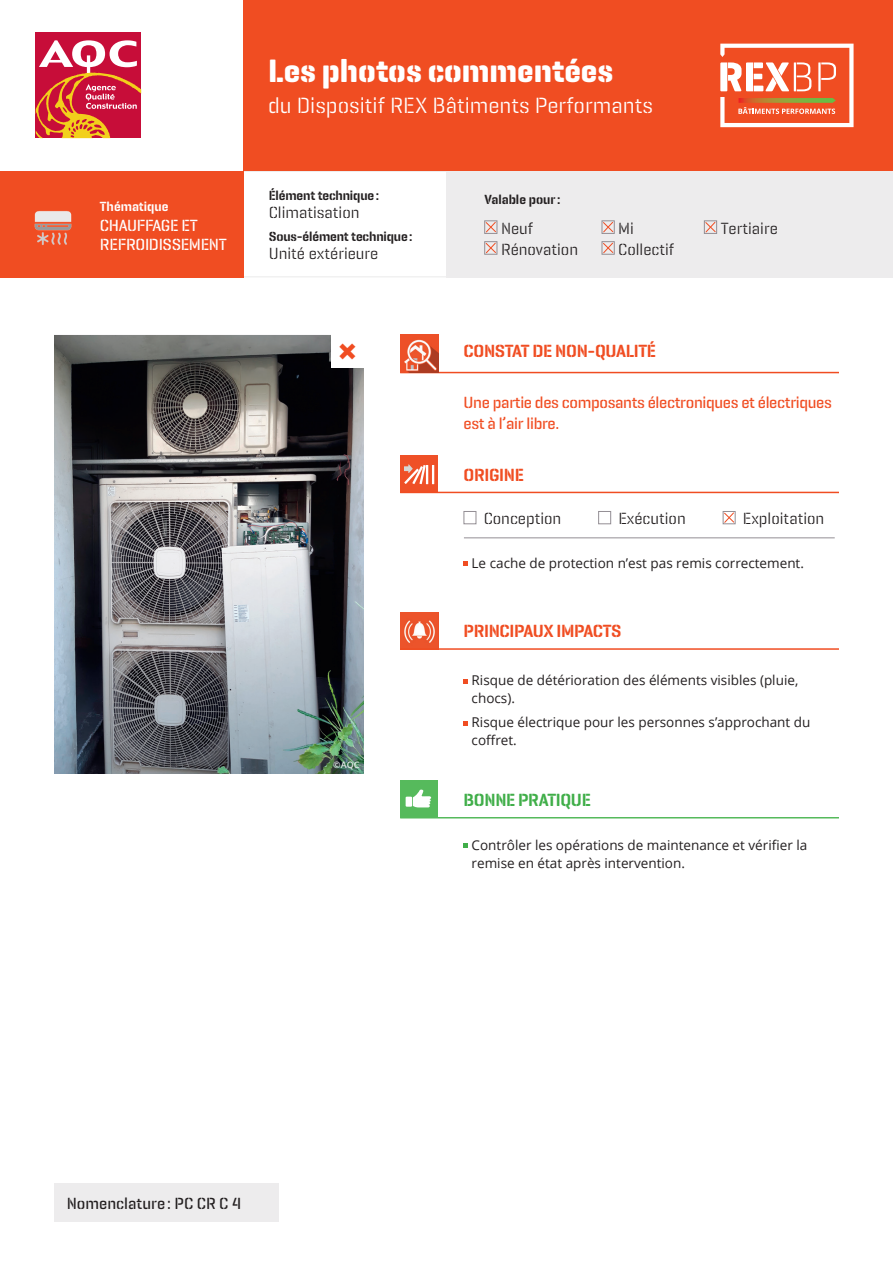
<style>
.page{position:relative;width:893px;height:1263px;background:#fff}
.page>*{position:absolute;margin:0;border:0;box-sizing:border-box;transform-origin:0 0}
.t1{font:800 35.7px "Open Sans";color:#f04d22}
.t2{font:700 33px "Geogrotesque Stencil C";color:#fff}
.t3{font:22.5px "Geogrotesque Stencil C";color:#fff}
.t4{font:600 18px "Geogrotesque Stencil B";letter-spacing:-.02em;color:#f04d22}
.t5{font:600 18px "Geogrotesque Stencil B";letter-spacing:-.02em;color:#40ae49}
.t6{font:16.5px/20.9px "Geogrotesque Stencil C";color:#231f20}
.t7{font:500 16.5px/21px "Geogrotesque Stencil B";letter-spacing:-.02em;color:#f04d22}
.t8{font:500 16.5px/19.5px "Geogrotesque Stencil C";letter-spacing:-.02em;color:#fff}
.t9{font:500 16.5px "Geogrotesque Stencil C";color:#231f20}
.t10{font:13.5px/18px "Open Sans";color:#231f20}
.t11{font:600 13.5px "Geogrotesque Stencil C";letter-spacing:-.01em;color:#231f20}
.t12{font:600 13.5px "Geogrotesque Stencil C";color:#fff}
.t13{font:600 9px "Open Sans";color:#e6e7e9}
</style>
<div class="page">
<div style="left:464px;top:511px;width:12px;height:13px;border:1px solid #938e94"></div>
<div style="left:598px;top:511px;width:13px;height:13px;border:1px solid #938e94"></div>
<div style="left:723px;top:511px;width:12px;height:13px;border:1px solid #938e94"></div>
<svg style="left:723px;top:512px;width:12px;height:11px"></svg>
<svg style="left:464px;top:562px;width:4px;height:4px"></svg>
<svg style="left:464px;top:679px;width:4px;height:4px"></svg>
<svg style="left:464px;top:721px;width:4px;height:5px"></svg>
<svg style="left:464px;top:843px;width:4px;height:5px"></svg>
<img style="left:400px;top:612px;width:38px;height:36px">
<div style="left:400px;top:455px;width:38px;height:37px;background:#ef5027"></div>
<svg style="left:404px;top:464px;width:30px;height:20px"></svg>
<div style="left:400px;top:781px;width:38px;height:37px;background:#56ba5c"></div>
<svg style="left:413px;top:789px;width:18px;height:18px"></svg>
<div style="left:406px;top:797px;width:6px;height:10px;background:#fff"></div>
<hr style="left:400px;top:372px;width:439px;height:1px;background:#f04d22">
<hr style="left:400px;top:492px;width:439px;height:1px;background:#f04d22">
<hr style="left:400px;top:648px;width:439px;height:2px;background:#f04d22">
<hr style="left:400px;top:817px;width:439px;height:1px;background:#56ba5c">
<hr style="left:464px;top:538px;width:371px;height:1px;background:#938e94">
<img style="left:54px;top:335px;width:310px;height:439px">
<div style="left:331px;top:337px;width:33px;height:31px;background:#fff"></div>
<div style="left:331px;top:334px;width:33px;height:33px;background:#fff"></div>
<img style="left:400px;top:335px;width:38px;height:38px">
<div style="left:446px;top:171px;width:447px;height:106px;background:#edeced"></div>
<div style="left:242px;top:171px;width:206px;height:106px;border:1px solid #edeced"></div>
<div style="left:0;top:171px;width:243px;height:106px;background:#f04d22"></div>
<div style="left:484px;top:220px;width:13px;height:14px;border:1px solid #938e94"></div>
<svg style="left:485px;top:221px;width:12px;height:12px"></svg>
<div style="left:484px;top:241px;width:13px;height:14px;border:1px solid #938e94"></div>
<svg style="left:485px;top:242px;width:12px;height:12px"></svg>
<div style="left:602px;top:220px;width:13px;height:14px;border:1px solid #938e94"></div>
<svg style="left:602px;top:221px;width:12px;height:12px"></svg>
<div style="left:602px;top:241px;width:13px;height:14px;border:1px solid #938e94"></div>
<svg style="left:602px;top:242px;width:12px;height:12px"></svg>
<div style="left:704px;top:220px;width:13px;height:14px;border:1px solid #938e94"></div>
<svg style="left:705px;top:221px;width:11px;height:12px"></svg>
<div style="left:243px;top:0;width:650px;height:171px;background:#f04d22"></div>
<svg style="left:720px;top:44px;width:133px;height:83px"></svg>
<div style="left:36px;top:33px;width:105px;height:105px;background:#c70d39"></div>
<svg style="left:36px;top:40px;width:105px;height:98px"></svg>
<div style="left:54px;top:1183px;width:225px;height:39px;background:#edeced"></div>
<img style="left:34px;top:211px;width:38px;height:34px">
<p class="t12" style="left:100px;top:198px;width:70px">Thématique</p>
<p class="t8" style="left:100px;top:215px;width:128px">CHAUFFAGE ET<br>REFROIDISSEMENT</p>
<h2 class="t2" style="left:268px;top:50px;width:347px">Les photos commentées</h2>
<h3 class="t3" style="left:268px;top:92px;width:386px">du Dispositif REX Bâtiments Performants</h3>
<p class="t11" style="left:269px;top:187px;width:112px">Élément technique:</p>
<p class="t6" style="left:269px;top:202px;width:92px">Climatisation</p>
<p class="t11" style="left:269px;top:228px;width:145px">Sous-élément technique:</p>
<p class="t6" style="left:269px;top:243px;width:111px">Unité extérieure</p>
<h1 class="t1" style="left:337px;top:324px;width:22px">×</h1>
<p class="t13" style="left:333px;top:758px;width:28px">©AQC</p>
<p class="t11" style="left:484px;top:191px;width:78px">Valable pour:</p>
<p class="t6" style="left:501px;top:218px;width:79px">Neuf<br>Rénovation</p>
<p class="t6" style="left:618px;top:218px;width:57px">Mi<br>Collectif</p>
<p class="t6" style="left:721px;top:218px;width:59px">Tertiaire</p>
<h3 class="t4" style="left:464px;top:339px;width:194px">CONSTAT DE NON-QUALITÉ</h3>
<p class="t7" style="left:464px;top:391px;width:370px">Une partie des composants électroniques et électriques est à l’air libre.</p>
<h3 class="t4" style="left:464px;top:464px;width:62px">ORIGINE</h3>
<p class="t6" style="left:484px;top:508px;width:79px">Conception</p>
<p class="t6" style="left:618px;top:508px;width:69px">Exécution</p>
<p class="t6" style="left:743px;top:508px;width:83px">Exploitation</p>
<p class="t10" style="left:472px;top:553px;width:334px">Le cache de protection n’est pas remis correctement.</p>
<h3 class="t4" style="left:464px;top:620px;width:160px">PRINCIPAUX IMPACTS</h3>
<p class="t10" style="left:472px;top:670px;width:328px">Risque de détérioration des éléments visibles (pluie, chocs).</p>
<p class="t10" style="left:472px;top:713px;width:340px">Risque électrique pour les personnes s’approchant du coffret.</p>
<h3 class="t5" style="left:464px;top:789px;width:129px">BONNE PRATIQUE</h3>
<p class="t10" style="left:472px;top:835px;width:337px">Contrôler les opérations de maintenance et vérifier la remise en état après intervention.</p>
<p class="t9" style="left:67px;top:1193px;width:176px">Nomenclature : PC CR C 4</p>
</div>
